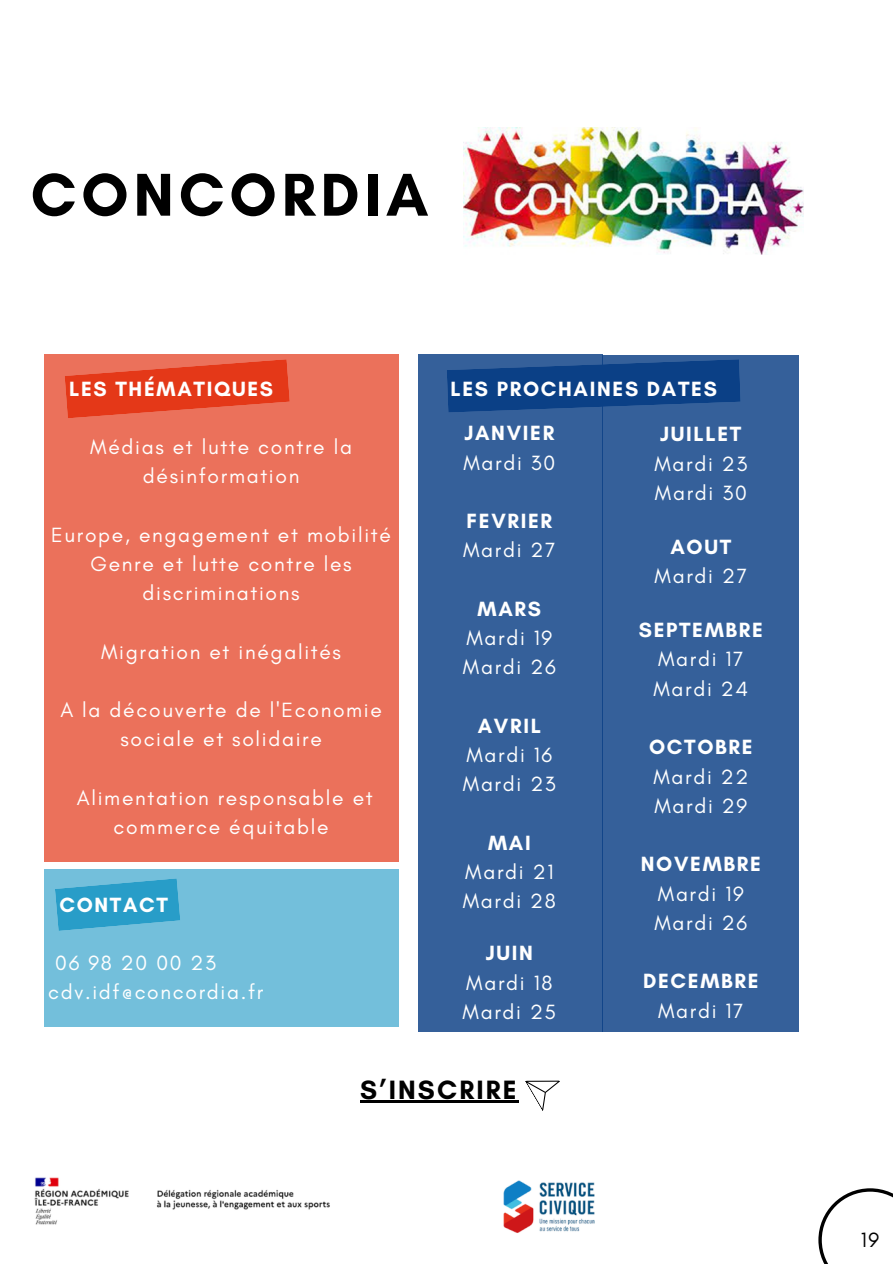
<style>
.page{position:relative;width:893px;height:1264px;background:#fff}
.page>*{position:absolute;margin:0;border:0;box-sizing:border-box;transform-origin:0 0}
.t1{font:700 61.5px "Glacial Indifference";letter-spacing:.08em;color:#000}
.t2{font:700 27px "Glacial Indifference";letter-spacing:.08em;color:#000}
.t3{font:21px/29.2px "Glacial Indifference";letter-spacing:.08em;color:#fff}
.t4{font:700 21px "Glacial Indifference";letter-spacing:.08em;color:#fff}
.t5{font:21px "Glacial Indifference";color:#000}
</style>
<div class="page">
<div style="left:418px;top:355px;width:184px;height:676px;background:#35609a"></div>
<div style="left:44px;top:355px;width:354px;height:506px;background:#eb715b"></div>
<div style="left:44px;top:869px;width:354px;height:157px;background:#73bfdb"></div>
<svg style="left:818px;top:1188px;width:74px;height:75px"></svg>
<svg style="left:65px;top:359px;width:225px;height:59px"></svg>
<svg style="left:55px;top:878px;width:125px;height:53px"></svg>
<img style="left:34px;top:1177px;width:561px;height:56px">
<svg style="left:360px;top:1080px;width:200px;height:31px"></svg>
<svg style="left:447px;top:364px;width:155px;height:48px;background:#104488"></svg>
<img style="left:463px;top:127px;width:340px;height:128px">
<div style="left:602px;top:355px;width:197px;height:676px;background:#35609a"></div>
<h1 class="t1" style="left:31px;top:157px;width:399px">CONCORDIA</h1>
<p class="t4" style="left:69px;top:376px;width:205px">LES THÉMATIQUES</p>
<p class="t3" style="left:90px;top:432px;width:263px;text-align:center">Médias et lutte contre la désinformation</p>
<p class="t3" style="left:51px;top:519px;width:341px;text-align:center">Europe, engagement et mobilité<br>Genre et lutte contre les discriminations</p>
<p class="t3" style="left:101px;top:636px;width:241px">Migration et inégalités</p>
<p class="t3" style="left:60px;top:695px;width:323px;text-align:center">A la découverte de l'Economie sociale et solidaire</p>
<p class="t3" style="left:77px;top:783px;width:297px;text-align:center">Alimentation responsable et commerce équitable</p>
<p class="t4" style="left:59px;top:891px;width:110px">CONTACT</p>
<p class="t3" style="left:48px;top:947px;width:217px;text-indent:7px">06 98 20 00 23 cdv.idf@concordia.fr</p>
<p class="t4" style="left:450px;top:376px;width:268px">LES PROCHAINES DATES</p>
<p class="t4" style="left:464px;top:420px;width:91px">JANVIER</p>
<p class="t3" style="left:463px;top:447px;width:93px">Mardi 30</p>
<p class="t4" style="left:466px;top:508px;width:87px">FEVRIER</p>
<p class="t3" style="left:463px;top:535px;width:94px">Mardi 27</p>
<p class="t4" style="left:477px;top:596px;width:65px">MARS</p>
<p class="t3" style="left:463px;top:623px;width:94px">Mardi 19<br>Mardi 26</p>
<p class="t4" style="left:478px;top:713px;width:65px">AVRIL</p>
<p class="t3" style="left:463px;top:740px;width:94px">Mardi 16<br>Mardi 23</p>
<p class="t4" style="left:488px;top:830px;width:44px">MAI</p>
<p class="t3" style="left:463px;top:857px;width:95px">Mardi 21<br>Mardi 28</p>
<p class="t4" style="left:486px;top:940px;width:49px">JUIN</p>
<p class="t3" style="left:462px;top:967px;width:95px">Mardi 18<br>Mardi 25</p>
<p class="t4" style="left:660px;top:421px;width:83px">JUILLET</p>
<p class="t3" style="left:654px;top:448px;width:94px">Mardi 23<br>Mardi 30</p>
<p class="t4" style="left:670px;top:534px;width:62px">AOUT</p>
<p class="t3" style="left:654px;top:561px;width:94px">Mardi 27</p>
<p class="t4" style="left:638px;top:617px;width:126px">SEPTEMBRE</p>
<p class="t3" style="left:653px;top:644px;width:96px">Mardi 17<br>Mardi 24</p>
<p class="t4" style="left:649px;top:734px;width:105px">OCTOBRE</p>
<p class="t3" style="left:653px;top:761px;width:96px">Mardi 22<br>Mardi 29</p>
<p class="t4" style="left:640px;top:851px;width:121px">NOVEMBRE</p>
<p class="t3" style="left:654px;top:878px;width:94px">Mardi 19<br>Mardi 26</p>
<p class="t4" style="left:643px;top:968px;width:117px">DECEMBRE</p>
<p class="t3" style="left:658px;top:995px;width:87px">Mardi 17</p>
<p class="t2" style="left:360px;top:1072px;width:158px">S’INSCRIRE</p>
<p class="t5" style="left:860px;top:1226px;width:20px">19</p>
</div>
